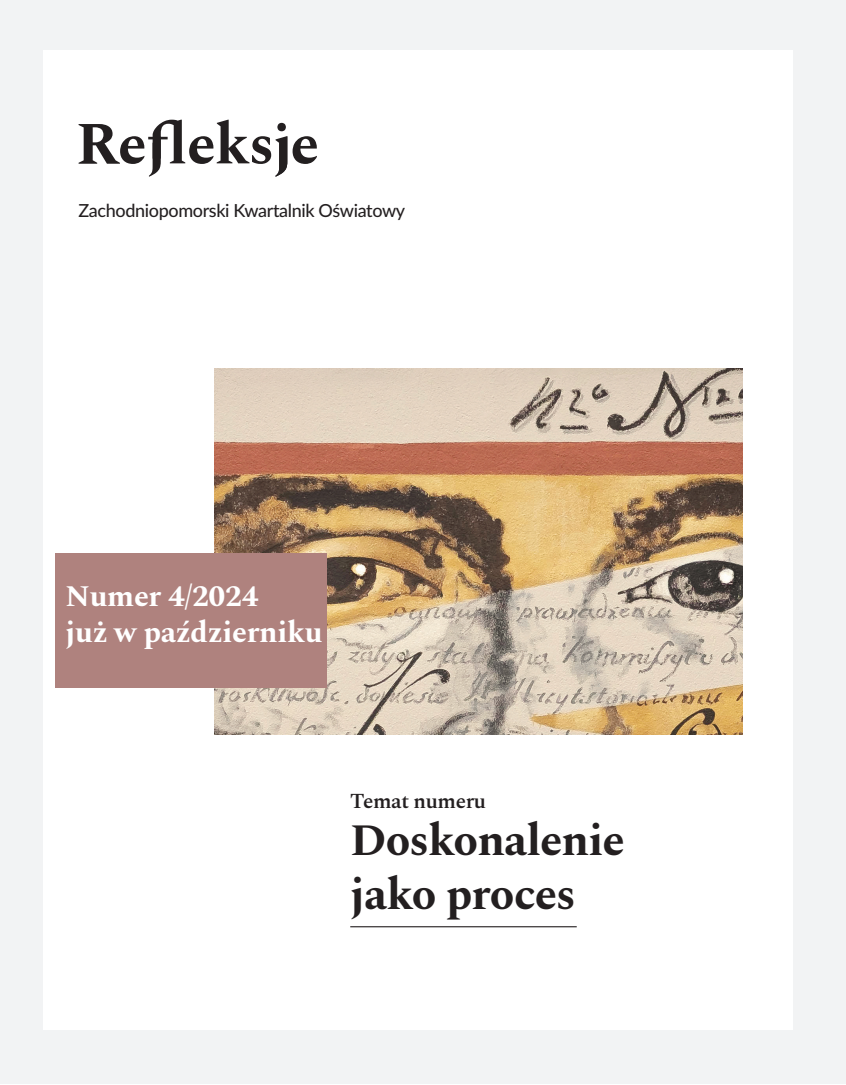
<style>
.page{position:relative;width:846px;height:1085px;background:#fff}
.page>*{position:absolute;margin:0;border:0;box-sizing:border-box;transform-origin:0 0}
.Okładka_-_Temat_nume{font:700 45px/54px "Spectral";letter-spacing:-.02em;color:#231f20}
.Okładka_-_Numer{font:700 30px/36px "Spectral";letter-spacing:-.01em;color:#fff}
.Okładka_-_Autor_arty{font:600 21px "Spectral";letter-spacing:-.02em;color:#231f20}
.Okładka_-_Autor_arty-2{font:500 18px "Lato";letter-spacing:-.02em;color:#231f20}
</style>
<div class="page">
<div style="left:0;top:0;width:845px;height:1084px;background:#f2f3f4"></div>
<div style="left:44px;top:50px;width:748px;height:979px;background:#fff"></div>
<hr style="left:350px;top:926px;width:226px;height:1px;background:#231f20">
<svg style="left:79px;top:120px;width:238px;height:57px"></svg>
<img style="left:214px;top:369px;width:527px;height:365px">
<div style="left:55px;top:553px;width:271px;height:134px;background:#af827e"></div>
<p class="Okładka_-_Autor_arty-2" style="left:79px;top:198px;width:328px">Zachodniopomorski Kwartalnik Oświatowy</p>
<p class="Okładka_-_Numer" style="left:66px;top:576px;width:258px">Numer 4/2024<br>już w październiku</p>
<p class="Okładka_-_Autor_arty" style="left:350px;top:786px;width:137px">Temat numeru</p>
<p class="Okładka_-_Temat_nume" style="left:350px;top:810px;width:276px">Doskonalenie jako proces</p>
</div>
